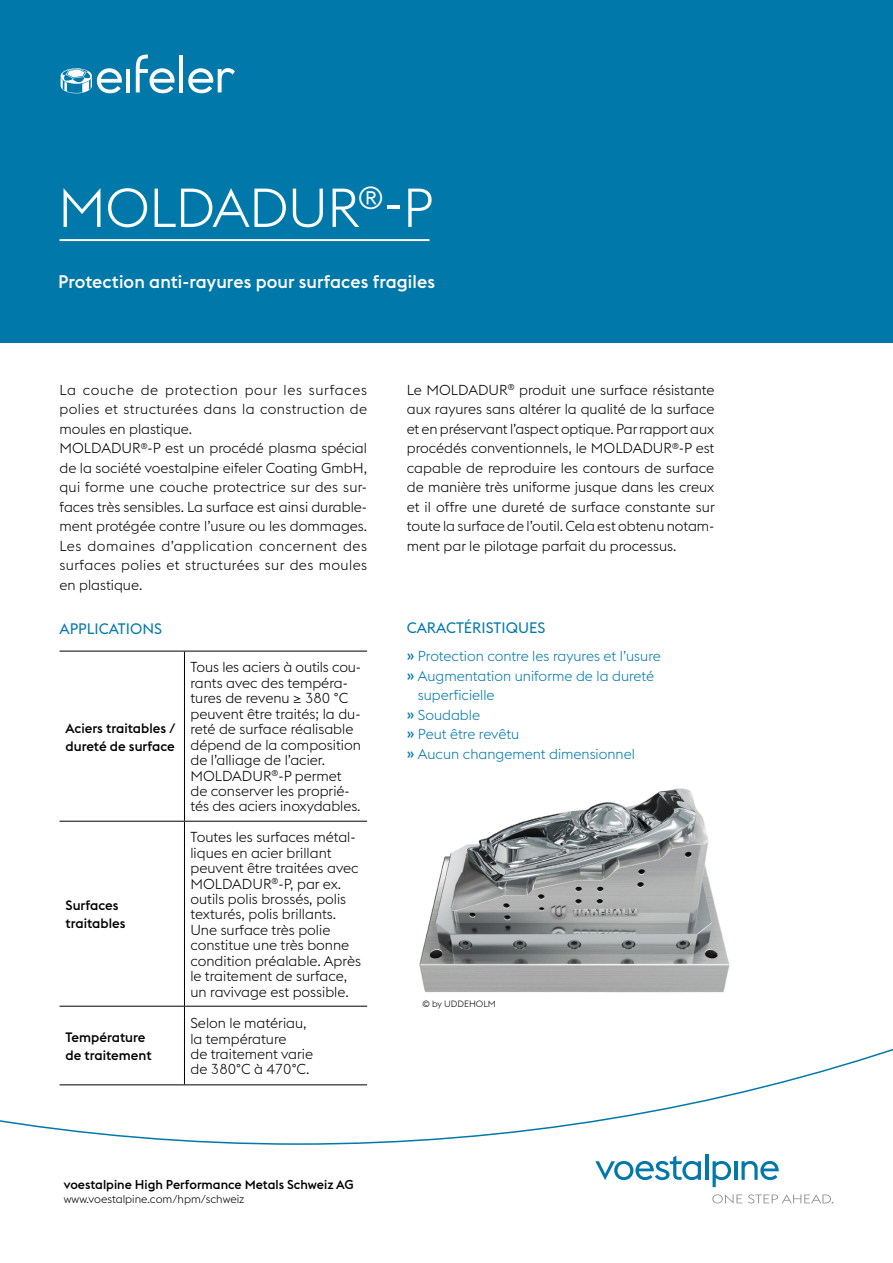
<style>
.page{position:relative;width:893px;height:1263px;background:#fff}
.page>*{position:absolute;margin:0;border:0;box-sizing:border-box;transform-origin:0 0}
.t1{font:300 54px "voestalpine";letter-spacing:-.015em;color:#fff}
.t2{font:500 18px "voestalpine";letter-spacing:.005em;color:#fff}
.t3{font:15px "voestalpine";color:#0078aa}
.t4{font:300 14.25px/15.5px "voestalpine";color:#000}
.t5{font:300 14.25px "voestalpine";color:#0078aa}
.t6{font:500 13.5px/18px "voestalpine";color:#000}
.t7{font:500 12.75px "voestalpine";color:#000}
.t8{font:300 11.25px "voestalpine";color:#000}
.t9{font:300 9px "voestalpine";color:#000}
.s1{font-weight:500}
</style>
<div class="page">
<div style="left:0;top:0;width:893px;height:342px;background:#0078aa"></div>
<svg style="left:0;top:1048px;width:893px;height:97px"></svg>
<svg style="left:595px;top:1156px;width:106px;height:24px"></svg>
<hr style="left:705px;top:1154px;width:3px;height:26px;background:#0078aa">
<svg style="left:713px;top:1161px;width:18px;height:26px"></svg>
<hr style="left:734px;top:1161px;width:3px;height:19px;background:#0078aa">
<svg style="left:741px;top:1161px;width:38px;height:19px"></svg>
<svg style="left:712px;top:1194px;width:30px;height:9px"></svg>
<svg style="left:748px;top:1194px;width:85px;height:9px"></svg>
<hr style="left:60px;top:239px;width:369px;height:2px;background:#fff">
<hr style="left:126px;top:69px;width:4px;height:23px;background:#fff">
<svg style="left:136px;top:54px;width:39px;height:39px"></svg>
<hr style="left:179px;top:55px;width:4px;height:37px;background:#fff">
<svg style="left:188px;top:68px;width:47px;height:25px"></svg>
<svg style="left:61px;top:68px;width:61px;height:25px"></svg>
<svg style="left:185px;top:820px;width:182px;height:264px"></svg>
<hr style="left:184px;top:651px;width:183px;height:1px;background:#000">
<hr style="left:60px;top:821px;width:124px;height:1px;background:#000">
<hr style="left:184px;top:821px;width:183px;height:1px;background:#000">
<hr style="left:60px;top:1006px;width:124px;height:1px;background:#000">
<hr style="left:184px;top:1006px;width:183px;height:1px;background:#000">
<hr style="left:60px;top:651px;width:124px;height:1px;background:#000">
<hr style="left:184px;top:651px;width:1px;height:170px;background:#000">
<hr style="left:184px;top:821px;width:1px;height:185px;background:#000">
<hr style="left:184px;top:1006px;width:1px;height:78px;background:#000">
<hr style="left:60px;top:1084px;width:124px;height:1px;background:#000">
<hr style="left:184px;top:1084px;width:183px;height:1px;background:#000">
<img style="left:419px;top:788px;width:311px;height:205px">
<h1 class="t1" style="left:58px;top:177px;width:377px">MOLDADUR<sup>®</sup>-P</h1>
<p class="t2" style="left:58px;top:271px;width:379px">Protection anti-rayures pour surfaces fragiles</p>
<p class="t4" style="left:60px;top:380px;width:309px;line-height:19.5px">La couche de protection pour les surfaces polies et structurées dans la construction de moules en plastique.<br>MOLDADUR<sup>®</sup>-P est un procédé plasma spécial de la société voestalpine eifeler Coating GmbH, qui forme une couche protectrice sur des sur&shy;faces très sensibles. La surface est ainsi durable&shy;ment protégée contre l’usure ou les dommages.<br>Les domaines d’application concernent des surfaces polies et structurées sur des moules en plastique.</p>
<p class="t4" style="left:407px;top:380px;width:310px;line-height:19.5px;text-align:justify">Le MOLDADUR<sup>®</sup> produit une surface résistante aux rayures sans altérer la qualité de la surface et en préservant l’aspect optique. Par rapport aux procédés conventionnels, le MOLDADUR<sup>®</sup>-P est capable de reproduire les contours de surface de manière très uniforme jusque dans les creux et il offre une dureté de surface constante sur toute la surface de l’outil. Cela est obtenu notam&shy;ment par le pilotage parfait du processus.</p>
<p class="t3" style="left:60px;top:620px;width:104px">APPLICATIONS</p>
<p class="t3" style="left:407px;top:618px;width:140px">CARACTÉRISTIQUES</p>
<p class="t5" style="left:407px;top:648px;width:256px"><span class="s1">»</span> Protection contre les rayures et l’usure</p>
<p class="t5" style="left:407px;top:667px;width:249px"><span class="s1">»</span> Augmentation uniforme de la dureté</p>
<p class="t5" style="left:418px;top:687px;width:78px">superficielle</p>
<p class="t5" style="left:407px;top:706px;width:75px"><span class="s1">»</span> Soudable</p>
<p class="t5" style="left:407px;top:726px;width:114px"><span class="s1">»</span> Peut être revêtu</p>
<p class="t5" style="left:407px;top:745px;width:230px"><span class="s1">»</span> Aucun changement dimensionnel</p>
<p class="t4" style="left:190px;top:660px;width:172px">Tous les aciers à outils cou&shy;rants avec des tempéra&shy;tures de revenu ≥ 380 °C peuvent être traités; la du&shy;reté de surface réalisable dépend de la composition de l’alliage de l’acier.<br>MOLDADUR<sup>®</sup>-P permet de conserver les proprié&shy;tés des aciers inoxydables.</p>
<p class="t6" style="left:66px;top:719px;width:112px">Aciers traitables / dureté de surface</p>
<p class="t6" style="left:66px;top:896px;width:61px">Surfaces traitables</p>
<p class="t6" style="left:66px;top:1028px;width:88px">Température de traitement</p>
<p class="t4" style="left:190px;top:829px;width:172px">Toutes les surfaces métal&shy;liques en acier brillant peuvent être traitées avec<br>MOLDADUR<sup>®</sup>-P, par ex. outils polis brossés, polis texturés, polis brillants.<br>Une surface très polie constitue une très bonne condition préalable. Après le traitement de surface, un ravivage est possible.</p>
<p class="t4" style="left:190px;top:1015px;width:124px">Selon le matériau, la température<br>de traitement varie de 380°C à 470°C.</p>
<p class="t7" style="left:64px;top:1177px;width:291px">voestalpine High Performance Metals Schweiz AG</p>
<p class="t8" style="left:64px;top:1193px;width:182px">www.voestalpine.com/hpm/schweiz</p>
<p class="t9" style="left:422px;top:999px;width:75px">© by UDDEHOLM</p>
</div>
